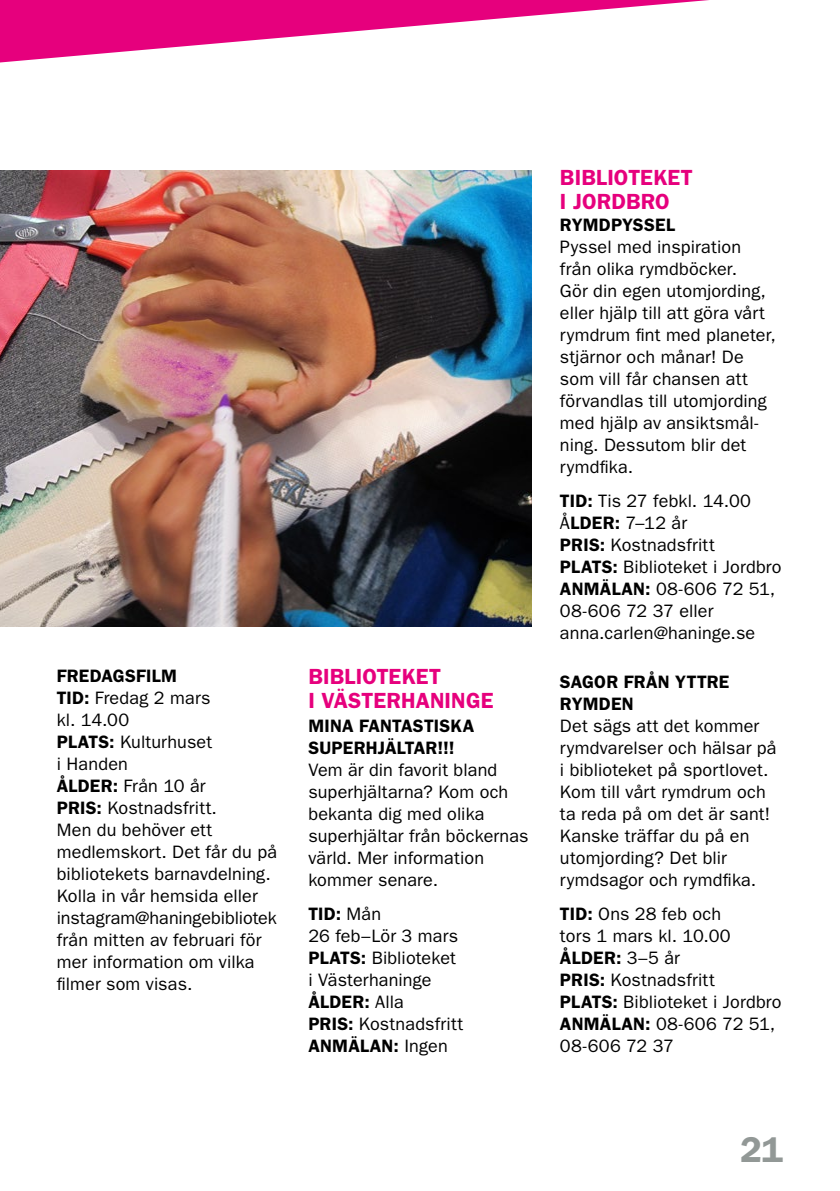
<style>
.page{position:relative;width:840px;height:1191px;background:#fff}
.page>*{position:absolute;margin:0;border:0;box-sizing:border-box;transform-origin:0 0}
.t1{font:600 36px "ITC Franklin Gothic Std";color:#929896}
.t2{font:600 22px/24px "ITC Franklin Gothic Std";letter-spacing:.005em;color:#e6007d}
.t3{font:18px/22px "ITC Franklin Gothic Std";letter-spacing:.01em;color:#000}
.t4{font:600 18px/22px "ITC Franklin Gothic Std";letter-spacing:.01em;color:#000}
.s1{font-weight:600}
</style>
<div class="page">
<svg style="left:0;top:0;width:709px;height:62px"></svg>
<img style="left:0;top:170px;width:531px;height:456px">
<p class="t3" style="left:57px;top:664px;width:222px"><span class="s1">FREDAGSFILM<br>TID:</span> Fredag 2 mars<br>kl. 14.00<br><span class="s1">PLATS:</span> Kulturhuset<br>i Handen<br><span class="s1">ÅLDER:</span> Från 10 år<br><span class="s1">PRIS:</span> Kostnadsfritt.<br>Men du behöver ett medlemskort. Det får du på bibliotekets barnavdelning.<br>Kolla in vår hemsida eller instagram@haningebibliotek från mitten av februari för mer information om vilka filmer som visas.</p>
<p class="t2" style="left:308px;top:665px;width:186px">BIBLIOTEKET<br>I VÄSTERHANINGE</p>
<p class="t4" style="left:308px;top:715px;width:167px">MINA FANTASTISKA<br>SUPERHJÄLTAR!!!</p>
<p class="t3" style="left:308px;top:759px;width:222px">Vem är din favorit bland superhjältarna? Kom och bekanta dig med olika superhjältar från böckernas värld. Mer information kommer senare.</p>
<p class="t3" style="left:308px;top:902px;width:156px"><span class="s1">TID:</span> Mån<br>26 feb–Lör 3 mars<br><span class="s1">PLATS:</span> Biblioteket i Västerhaninge<br><span class="s1">ÅLDER:</span> Alla<br><span class="s1">PRIS:</span> Kostnadsfritt<br><span class="s1">ANMÄLAN:</span> Ingen</p>
<p class="t2" style="left:559px;top:166px;width:134px">BIBLIOTEKET<br>I JORDBRO</p>
<p class="t4" style="left:559px;top:214px;width:117px">RYMDPYSSEL</p>
<p class="t3" style="left:559px;top:236px;width:217px">Pyssel med inspiration från olika rymdböcker.<br>Gör din egen utomjording, eller hjälp till att göra vårt rymdrum fint med planeter, stjärnor och månar! De som vill får chansen att förvandlas till utomjording med hjälp av ansiktsmål&shy;ning. Dessutom blir det rymdfika.</p>
<p class="t3" style="left:559px;top:489px;width:223px"><span class="s1">TID:</span> Tis 27 febkl. 14.00<br>Å<span class="s1">LDER:</span> 7–12 år<br><span class="s1">PRIS:</span> Kostnadsfritt<br><span class="s1">PLATS:</span> Biblioteket i Jordbro<br><span class="s1">ANMÄLAN:</span> 08-606 72 51,<br>08-606 72 37 eller anna.carlen@haninge.se</p>
<p class="t4" style="left:559px;top:671px;width:171px">SAGOR FRÅN YTTRE<br>RYMDEN</p>
<p class="t3" style="left:559px;top:715px;width:218px">Det sägs att det kommer rymdvarelser och hälsar på i biblioteket på sportlovet.<br>Kom till vårt rymdrum och ta reda på om det är sant!<br>Kanske träffar du på en utomjording? Det blir rymdsagor och rymdfika.</p>
<p class="t3" style="left:559px;top:902px;width:223px"><span class="s1">TID:</span> Ons 28 feb och<br>tors 1 mars kl. 10.00<br><span class="s1">ÅLDER:</span> 3–5 år<br><span class="s1">PRIS:</span> Kostnadsfritt<br><span class="s1">PLATS:</span> Biblioteket i Jordbro<br><span class="s1">ANMÄLAN:</span> 08-606 72 51,<br>08-606 72 37</p>
<h1 class="t1" style="left:739px;top:1128px;width:45px">21</h1>
</div>
